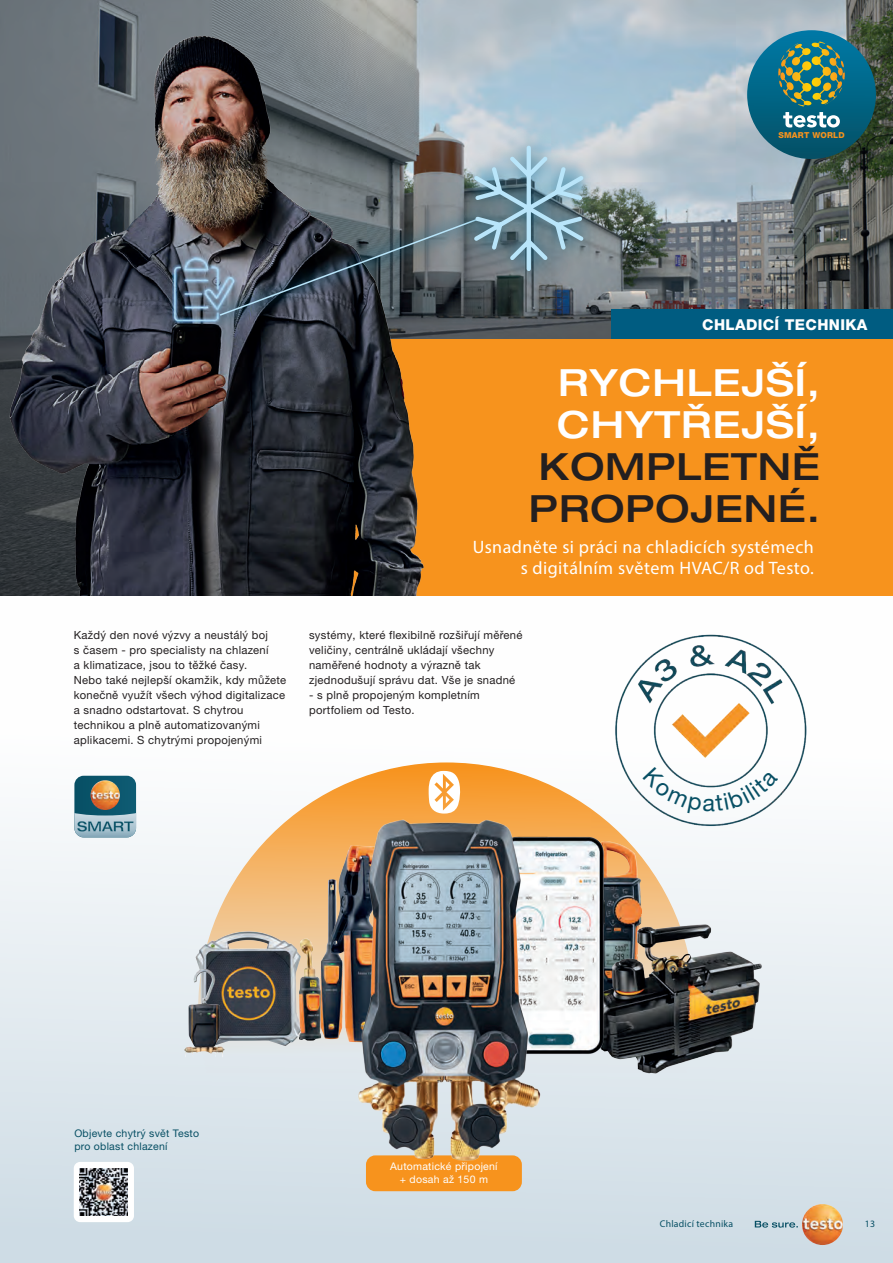
<style>
.page{position:relative;width:893px;height:1263px;background:#fff}
.page>*{position:absolute;margin:0;border:0;box-sizing:border-box;transform-origin:0 0}
.t1{font:500 expanded 37.5px/42px "Helvetica Neue LTW1 G";letter-spacing:.025em;color:#fff}
.t2{font:500 expanded 37.5px/42px "Helvetica Neue LTW1 G";letter-spacing:.025em;color:#231f20}
.t3{font:18px/21px "Myriad Pro";letter-spacing:.025em;color:#fff;text-align:right}
.t4{font:800 15px "Helvetica Neue LTW1 G";letter-spacing:.025em;color:#fff}
.t5{font:11.25px/15px "Helvetica Neue LTW1 G";letter-spacing:.025em;color:#231f20}
.t6{font:10.5px/13.5px "Helvetica Neue LTW1 G";letter-spacing:.025em;color:#074f64}
.t7{font:10.5px/13.5px "Helvetica Neue LTW1 G";letter-spacing:.025em;color:#fff;text-align:center}
.t8{font:9.75px "Myriad Pro";letter-spacing:.025em;color:#074f64}
.t9{font:800 8.25px "Helvetica Neue LTW1 G";letter-spacing:.025em;color:#f7931d}
</style>
<div class="page">
<img style="left:453px;top:0;width:440px;height:339px">
<svg style="left:0;top:775px;width:893px;height:488px;fill:#dae4eb"></svg>
<svg style="left:197px;top:762px;width:499px;height:312px"></svg>
<img style="left:195px;top:931px;width:107px;height:115px">
<img style="left:186px;top:969px;width:26px;height:79px">
<img style="left:299px;top:939px;width:22px;height:102px">
<div style="left:166px;top:339px;width:727px;height:257px;background:#f7931d"></div>
<div style="left:747px;top:30px;width:129px;height:129px;background:linear-gradient(to bottom,#047ba6,#035065);border-radius:64px"></div>
<svg style="left:780px;top:41px;width:65px;height:87px;background:#4f8677"></svg>
<div style="left:366px;top:1155px;width:156px;height:36px;background:#f7931d;border-radius:9px"></div>
<svg style="left:429px;top:771px;width:32px;height:29px"></svg>
<img style="left:320px;top:879px;width:9px;height:160px">
<img style="left:329px;top:845px;width:23px;height:198px">
<img style="left:604px;top:842px;width:37px;height:33px">
<img style="left:563px;top:875px;width:231px;height:232px">
<img style="left:0;top:0;width:453px;height:596px">
<div style="left:205px;top:204px;width:288px;height:126px;background:#005c81;opacity:.92"></div>
<div style="left:456px;top:127px;width:146px;height:163px;background:#005c81;opacity:.63"></div>
<img style="left:218px;top:143px;width:369px;height:174px">
<svg style="left:74px;top:776px;width:62px;height:61px;background:#668589"></svg>
<img style="left:591px;top:634px;width:239px;height:207px">
<img style="left:546px;top:835px;width:58px;height:220px">
<img style="left:352px;top:800px;width:194px;height:366px">
<div style="left:74px;top:1162px;width:60px;height:60px;background:#fff;border-radius:6px"></div>
<img style="left:80px;top:1168px;width:48px;height:48px">
<div style="left:611px;top:310px;width:282px;height:29px;background:#005c81"></div>
<svg style="left:755px;top:1221px;width:43px;height:6px"></svg>
<img style="left:802px;top:1204px;width:41px;height:41px;border-radius:21px">
<svg style="left:643px;top:767px;width:135px;height:48px"></svg>
<p class="t9" style="left:778px;top:130px;width:68px">SMART WORLD</p>
<h3 class="t4" style="left:702px;top:316px;width:167px">CHLADICÍ TECHNIKA</h3>
<h1 class="t1" style="left:557px;top:361px;width:264px">RYCHLEJŠÍ,<br>CHYTŘEJŠÍ,</h1>
<h1 class="t2" style="left:529px;top:445px;width:293px">KOMPLETNĚ<br>PROPOJENÉ.</h1>
<h2 class="t3" style="left:473px;top:536px;width:343px">Usnadněte si práci na chladicích systémech s digitálním světem HVAC/R od Testo.</h2>
<p class="t5" style="left:74px;top:627px;width:214px">Každý den nové výzvy a neustálý boj<br>s časem - pro specialisty na chlazení<br>a klimatizace, jsou to těžké časy.<br>Nebo také nejlepší okamžik, kdy můžete konečně využít všech výhod digitalizace a snadno odstartovat. S chytrou technikou a plně automatizovanými aplikacemi. S chytrými propojenými</p>
<p class="t5" style="left:309px;top:627px;width:215px">systémy, které flexibilně rozšiřují měřené veličiny, centrálně ukládají všechny naměřené hodnoty a výrazně tak zjednodušují správu dat. Vše je snadné</p>
<p class="t5" style="left:309px;top:687px;width:172px">- s plně propojeným kompletním portfoliem od Testo.</p>
<p class="t6" style="left:74px;top:1126px;width:126px">Objevte chytrý svět Testo pro oblast chlazení</p>
<p class="t7" style="left:390px;top:1159px;width:109px">Automatické připojení + dosah až 150 m</p>
<p class="t8" style="left:660px;top:1218px;width:75px">Chladicí technika</p>
<p class="t8" style="left:865px;top:1218px;width:12px">13</p>
</div>
